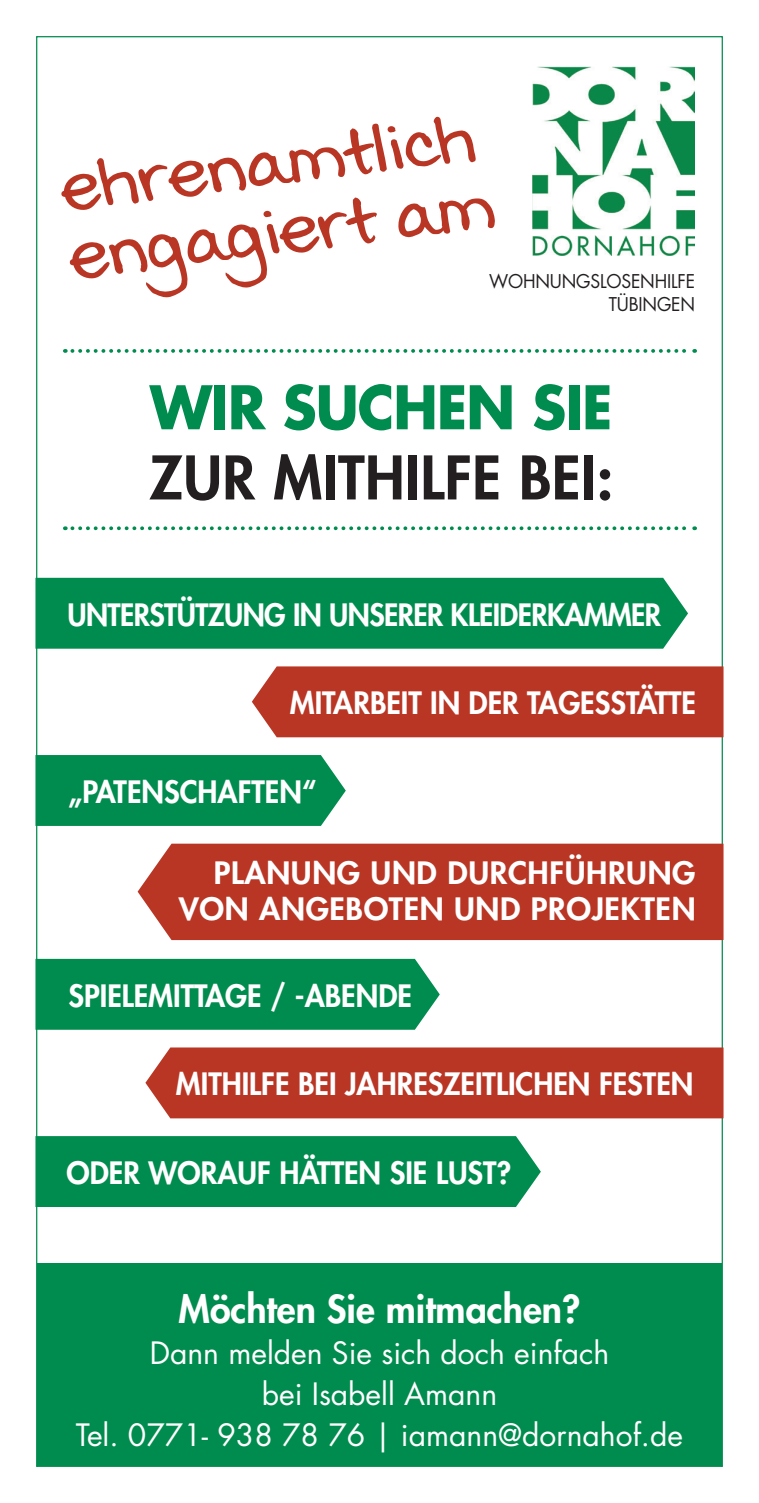
<style>
.page{position:relative;width:759px;height:1503px;background:#fff}
.page>*{position:absolute;margin:0;border:0;box-sizing:border-box;transform-origin:0 0}
.t1{font:700 79.5px/69px "Swister";color:#b93625}
.t2{font:800 58.5px "Futura Std";letter-spacing:.01em;color:#231f20}
.t3{font:700 58.5px "Futura Std";letter-spacing:-.02em;color:#008c4e;scale:.95 1}
.t4{font:800 37.5px "Futura Std";color:#fff}
.t5{font:800 30px "Futura Std";color:#fff}
.t6{font:30px/41px "Futura Std";color:#fff;text-align:center}
.t7{font:800 30px/36px "Futura Std";letter-spacing:.02em;color:#fff;text-align:right;scale:1.05 1}
.t8{font:800 30px "Futura Std";letter-spacing:-.02em;color:#fff}
.t9{font:18.5px/22.2px "Futura Std";letter-spacing:-.01em;color:#231f20;text-align:right;scale:.95 1}
</style>
<div class="page">
<img style="left:532px;top:67px;width:162px;height:188px">
<div style="left:35px;top:578px;width:652px;height:70px;background:#008c4e"></div>
<div style="left:252px;top:666px;width:471px;height:71px;background:#b93625"></div>
<div style="left:145px;top:1047px;width:578px;height:71px;background:#b93625"></div>
<div style="left:35px;top:1136px;width:505px;height:70px;background:#008c4e"></div>
<svg style="left:35px;top:755px;width:310px;height:71px;background:#0a9055"></svg>
<div style="left:35px;top:958px;width:404px;height:71px;background:#008c4e"></div>
<div style="left:137px;top:843px;width:586px;height:97px;background:#b93625"></div>
<div style="left:37px;top:1263px;width:684px;height:203px;background:#008c4e"></div>
<svg style="left:72px;top:349px;width:622px;height:4px"></svg>
<svg style="left:72px;top:526px;width:622px;height:4px"></svg>
<h1 class="t1" style="left:56px;top:153px;width:429px;rotate:-7deg">ehrenamtlich engagiert am</h1>
<p class="t9" style="left:489px;top:271px;width:218px">WOHNUNGSLOSENHILFE<br>TÜBINGEN</p>
<h2 class="t3" style="left:150px;top:368px;width:488px">WIR SUCHEN SIE</h2>
<h2 class="t2" style="left:149px;top:441px;width:465px">ZUR MITHILFE BEI:</h2>
<p class="t8" style="left:67px;top:595px;width:595px">UNTERSTÜTZUNG IN UNSERER KLEIDERKAMMER</p>
<p class="t5" style="left:290px;top:684px;width:407px">MITARBEIT IN DER TAGESSTÄTTE</p>
<p class="t5" style="left:68px;top:772px;width:250px">„PATENSCHAFTEN“</p>
<p class="t7" style="left:179px;top:855px;width:493px">PLANUNG UND DURCHFÜHRUNG<br>VON ANGEBOTEN UND PROJEKTEN</p>
<p class="t5" style="left:68px;top:976px;width:345px">SPIELEMITTAGE / -ABENDE</p>
<p class="t5" style="left:176px;top:1065px;width:518px">MITHILFE BEI JAHRESZEITLICHEN FESTEN</p>
<p class="t5" style="left:66px;top:1153px;width:446px">ODER WORAUF HÄTTEN SIE LUST?</p>
<p class="t4" style="left:178px;top:1285px;width:403px">Möchten Sie mitmachen?</p>
<p class="t6" style="left:76px;top:1332px;width:608px">Dann melden Sie sich doch einfach<br>bei Isabell Amann<br>Tel. 0771- 938 78 76 | iamann@dornahof.de</p>
</div>
